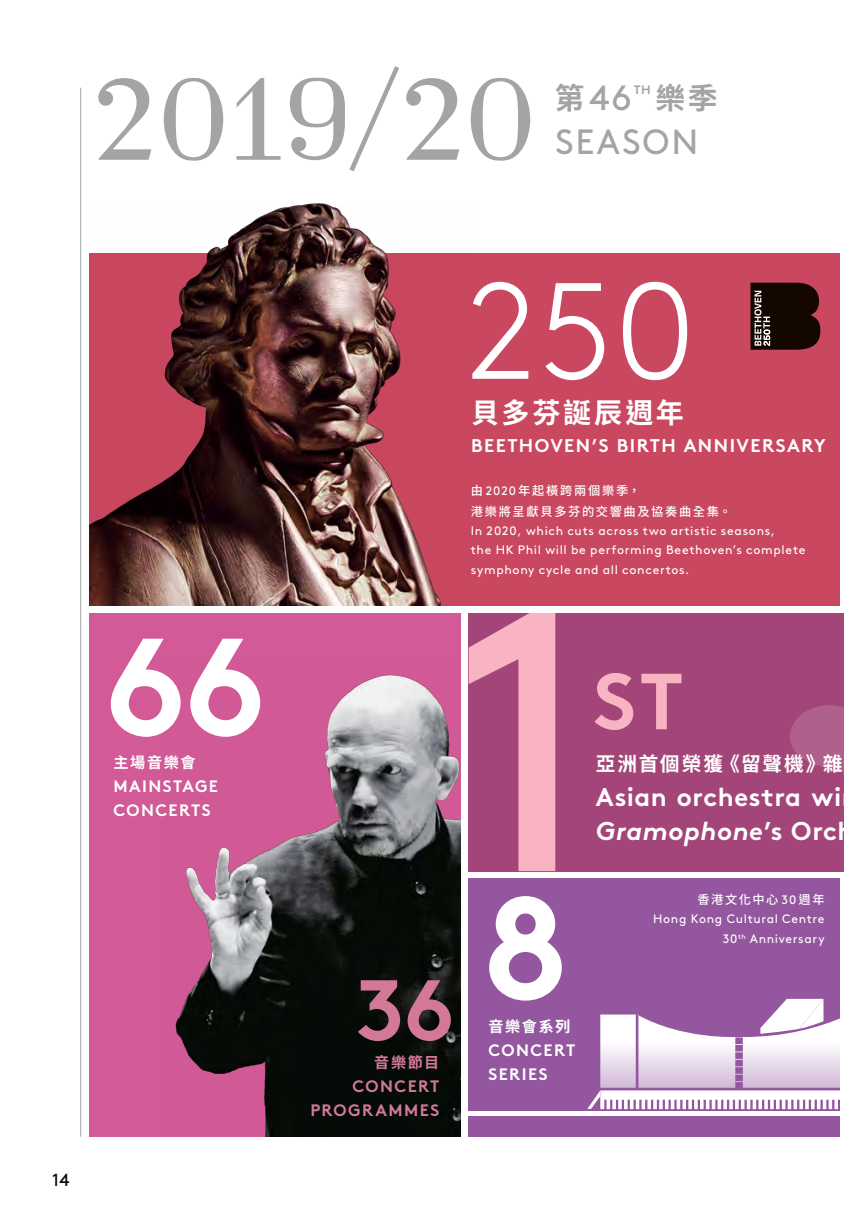
<style>
.page{position:relative;width:844px;height:1226px;background:#fff}
.page>*{position:absolute;margin:0;border:0;box-sizing:border-box;transform-origin:0 0}
.t1{font:700 145.08px "Brown";color:#fff}
.t2{font:700 138.08px "Brown";color:#fff}
.t3{font:300 136.5px "Brown";color:#fff}
.t4{font:700 85.58px "Brown";color:#d37997}
.t5{font:700 79.27px "Brown";color:#f9b4c4}
.t6{font:35px "Brown";letter-spacing:.06em;color:#a3a4a5}
.t7{font:700 29.75px "Noto Sans CJ Ktc";color:#a3a4a5}
.t8{font:700 28px "Noto Sans CJ Ktc";letter-spacing:.1em;color:#fff}
.t9{font:700 25.72px/34.8px "Brown";letter-spacing:.02em;color:#fff}
.t10{font:700 19.6px "Noto Sans CJ Ktc";letter-spacing:.1em;color:#fff}
.t11{font:700 18.38px "Brown";letter-spacing:.08em;color:#fff}
.t12{font:17.5px "Brown";color:#140700}
.t13{font:700 16.62px/23.8px "Brown";letter-spacing:.085em;color:#fff}
.t14{font:700 16.62px/23.8px "Brown";letter-spacing:.085em;color:#d37997;text-align:right}
.t15{font:700 15.05px "Noto Sans CJ Ktc";letter-spacing:.11em;color:#fff}
.t16{font:700 15.05px "Noto Sans CJ Ktc";color:#d37997}
.t17{font:12.25px/19.2px "Brown";letter-spacing:.055em;color:#fff}
.t18{font:500 12.25px/21px "Noto Sans CJ Ktc";letter-spacing:.13em;color:#fff}
.t19{font:700 12.25px "Brown";color:#a3a4a5}
.s1{font-family:"Noto Sans CJ Ktc";font-weight:700;font-size:29.75px}
.s2{font-family:"Brown";font-weight:400}
.s3{font-style:italic}
</style>
<div class="page">
<div style="left:468px;top:613px;width:375px;height:258px;background:#a34578"></div>
<svg style="left:790px;top:705px;width:53px;height:68px"></svg>
<div style="left:468px;top:878px;width:371px;height:258px;background:#93569f"></div>
<hr style="left:333px;top:1111px;width:510px;height:4px;background:#fff">
<svg style="left:587px;top:991px;width:253px;height:118px"></svg>
<div style="left:89px;top:253px;width:750px;height:352px;background:#c9485f"></div>
<div style="left:89px;top:613px;width:371px;height:523px;background:#d15a97"></div>
<hr style="left:80px;top:88px;width:1px;height:1048px;background:#a3a4a5">
<img style="left:89px;top:203px;width:352px;height:402px">
<img style="left:175px;top:675px;width:285px;height:461px">
<svg style="left:750px;top:283px;width:70px;height:67px;background:#2d1a15"></svg>
<svg style="left:164px;top:78px;width:59px;height:83px"></svg>
<svg style="left:236px;top:78px;width:44px;height:82px"></svg>
<svg style="left:98px;top:78px;width:53px;height:82px"></svg>
<svg style="left:406px;top:78px;width:53px;height:82px"></svg>
<svg style="left:290px;top:66px;width:109px;height:105px"></svg>
<svg style="left:470px;top:78px;width:60px;height:83px"></svg>
<svg style="left:468px;top:613px;width:87px;height:258px"></svg>
<h2 class="t2" style="left:104px;top:575px;width:163px">66</h2>
<p class="t15" style="left:113px;top:754px;width:84px">主場音樂會</p>
<h3 class="t13" style="left:113px;top:772px;width:106px">MAINSTAGE<br>CONCERTS</h3>
<h3 class="t12" style="left:52px;top:1166px;width:19px">14</h3>
<h3 class="t6" style="left:554px;top:71px;width:78px"><span class="s1">第</span>46</h3>
<p class="t19" style="left:633px;top:79px;width:19px">TH</p>
<h3 class="t7" style="left:655px;top:82px;width:63px">樂季</h3>
<h3 class="t6" style="left:555px;top:115px;width:145px">SEASON</h3>
<h3 class="t3" style="left:467px;top:231px;width:230px">250</h3>
<h3 class="t8" style="left:471px;top:396px;width:214px">貝多芬誕辰週年</h3>
<h3 class="t11" style="left:471px;top:431px;width:356px">BEETHOVEN’S BIRTH ANNIVERSARY</h3>
<p class="t18" style="left:470px;top:480px;width:262px">由<span class="s2">2020</span>年起橫跨兩個樂季，<br>港樂將呈獻貝多芬的交響曲及協奏曲全集。</p>
<p class="t17" style="left:470px;top:520px;width:336px">In 2020, which cuts across two artistic seasons,<br>the HK Phil will be performing Beethoven’s complete symphony cycle and all concertos.</p>
<h3 class="t4" style="left:355px;top:940px;width:100px">36</h3>
<p class="t16" style="left:374px;top:1054px;width:67px">音樂節目</p>
<h3 class="t14" style="left:310px;top:1072px;width:130px">CONCERT<br>PROGRAMMES</h3>
<h1 class="t1" style="left:482px;top:830px;width:89px">8</h1>
<p class="t15" style="left:488px;top:1018px;width:83px">音樂會系列</p>
<h3 class="t13" style="left:488px;top:1036px;width:88px">CONCERT<br>SERIES</h3>
<h3 class="t5" style="left:593px;top:637px;width:91px">ST</h3>
<h3 class="t10" style="left:595px;top:752px;width:248px">亞洲首個榮獲《留聲機》雜</h3>
<h3 class="t9" style="left:595px;top:776px;width:247px">Asian orchestra wi<br><span class="s3">Gramophone</span>’s Orc</h3>
<p class="t18" style="left:697px;top:889px;width:129px">香港文化中心 <span class="s2">30</span>週年</p>
<p class="t17" style="left:653px;top:908px;width:173px;text-align:right">Hong Kong Cultural Centre<br>30<sup>th</sup> Anniversary</p>
</div>
